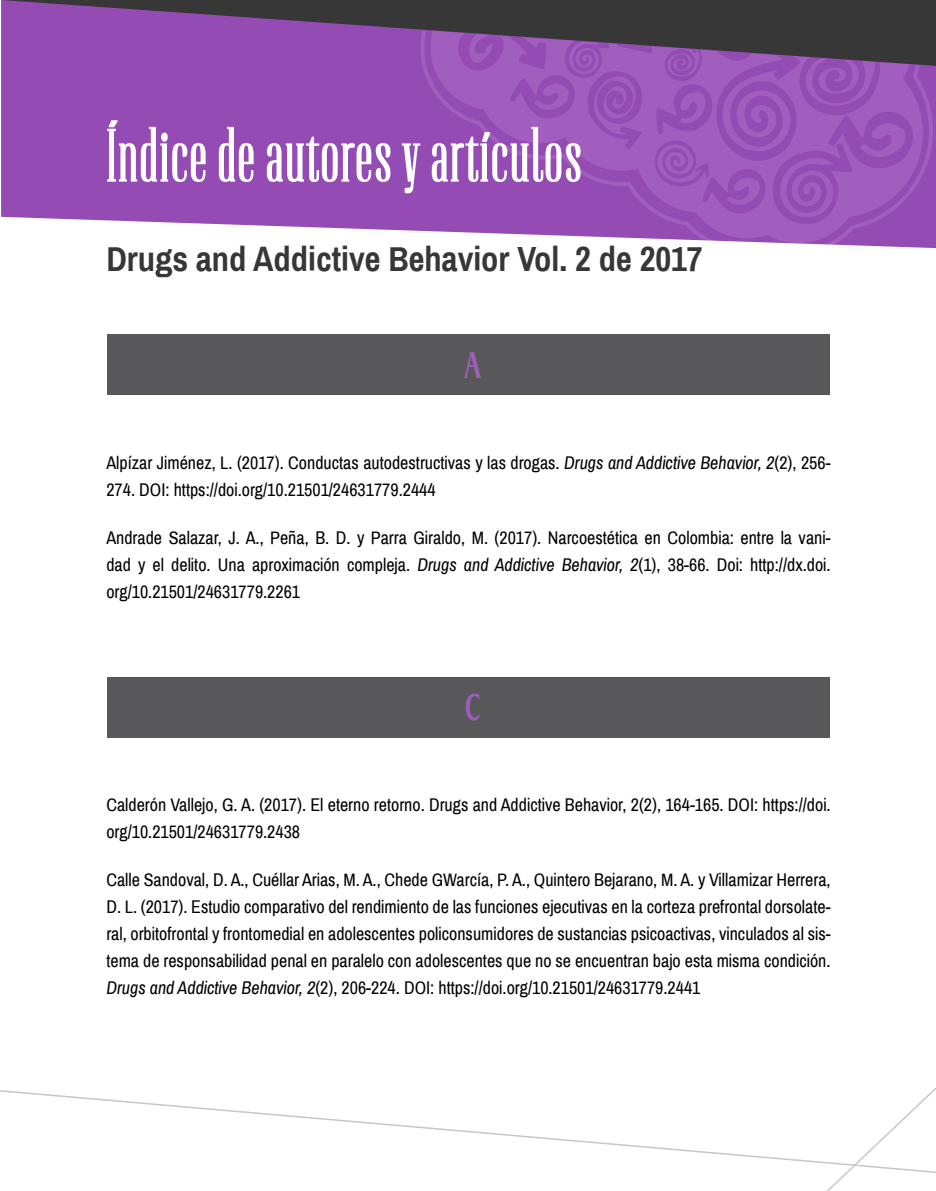
<style>
.page{position:relative;width:936px;height:1191px;background:#fff}
.page>*{position:absolute;margin:0;border:0;box-sizing:border-box;transform-origin:0 0}
.t1{font:73.5px "Flenja";letter-spacing:.02em;color:#fff}
.t2{font:700 37.5px "Griffon Condensed";color:#9f5ebb}
.t3{font:700 34.5px "Archivo Narrow";color:#373737}
.t4{font:18px/27px "Archivo Narrow";color:#000}
.s1{font-style:italic}
</style>
<div class="page">
<svg style="left:0;top:1090px;width:825px;height:74px"></svg>
<svg style="left:825px;top:1088px;width:110px;height:103px"></svg>
<svg style="left:1px;top:66px;width:934px;height:182px;fill:#944cb4"></svg>
<svg style="left:418px;top:66px;width:516px;height:182px"></svg>
<svg style="left:430px;top:66px;width:492px;height:177px;background:#9d59ba"></svg>
<svg style="left:1px;top:0;width:934px;height:66px;background:#664376"></svg>
<div style="left:107px;top:334px;width:722px;height:61px;background:#58585a"></div>
<div style="left:107px;top:676px;width:722px;height:61px;background:#58585a"></div>
<svg style="left:106px;top:119px;width:100px;height:64px;background:#ab73c4"></svg>
<svg style="left:218px;top:126px;width:36px;height:57px"></svg>
<svg style="left:266px;top:136px;width:125px;height:47px"></svg>
<svg style="left:401px;top:143px;width:20px;height:51px"></svg>
<svg style="left:431px;top:126px;width:150px;height:57px;background:#ad75c5"></svg>
<h1 class="t1" style="left:106px;top:119px;width:477px">Índice de autores y artículos</h1>
<h3 class="t3" style="left:106px;top:238px;width:597px">Drugs and Addictive Behavior Vol. 2 de 2017</h3>
<h2 class="t2" style="left:464px;top:339px;width:18px">A</h2>
<p class="t4" style="left:106px;top:449px;width:725px">Alpízar Jiménez, L. (2017). Conductas autodestructivas y las drogas. <span class="s1">Drugs and Addictive Behavior, 2</span>(2), 256-<br>274. DOI: https://doi.org/10.21501/24631779.2444</p>
<p class="t4" style="left:106px;top:525px;width:725px;text-align:justify">Andrade Salazar, J. A., Peña, B. D. y Parra Giraldo, M. (2017). Narcoestética en Colombia: entre la vani&shy;dad y el delito. Una aproximación compleja. <span class="s1">Drugs and Addictive Behavior, 2</span>(1), 38-66. Doi: http://dx.doi. org/10.21501/24631779.2261</p>
<h2 class="t2" style="left:465px;top:681px;width:17px">C</h2>
<p class="t4" style="left:106px;top:791px;width:725px">Calderón Vallejo, G. A. (2017). El eterno retorno. Drugs and Addictive Behavior, 2(2), 164-165. DOI: https://doi. org/10.21501/24631779.2438</p>
<p class="t4" style="left:106px;top:867px;width:725px;text-align:justify">Calle Sandoval, D. A., Cuéllar Arias, M. A., Chede GWarcía, P. A., Quintero Bejarano, M. A. y Villamizar Herrera, D. L. (2017). Estudio comparativo del rendimiento de las funciones ejecutivas en la corteza prefrontal dorsolate&shy;ral, orbitofrontal y frontomedial en adolescentes policonsumidores de sustancias psicoactivas, vinculados al sis&shy;tema de responsabilidad penal en paralelo con adolescentes que no se encuentran bajo esta misma condición.<br><span class="s1">Drugs and Addictive Behavior, 2</span>(2), 206-224. DOI: https://doi.org/10.21501/24631779.2441</p>
</div>
